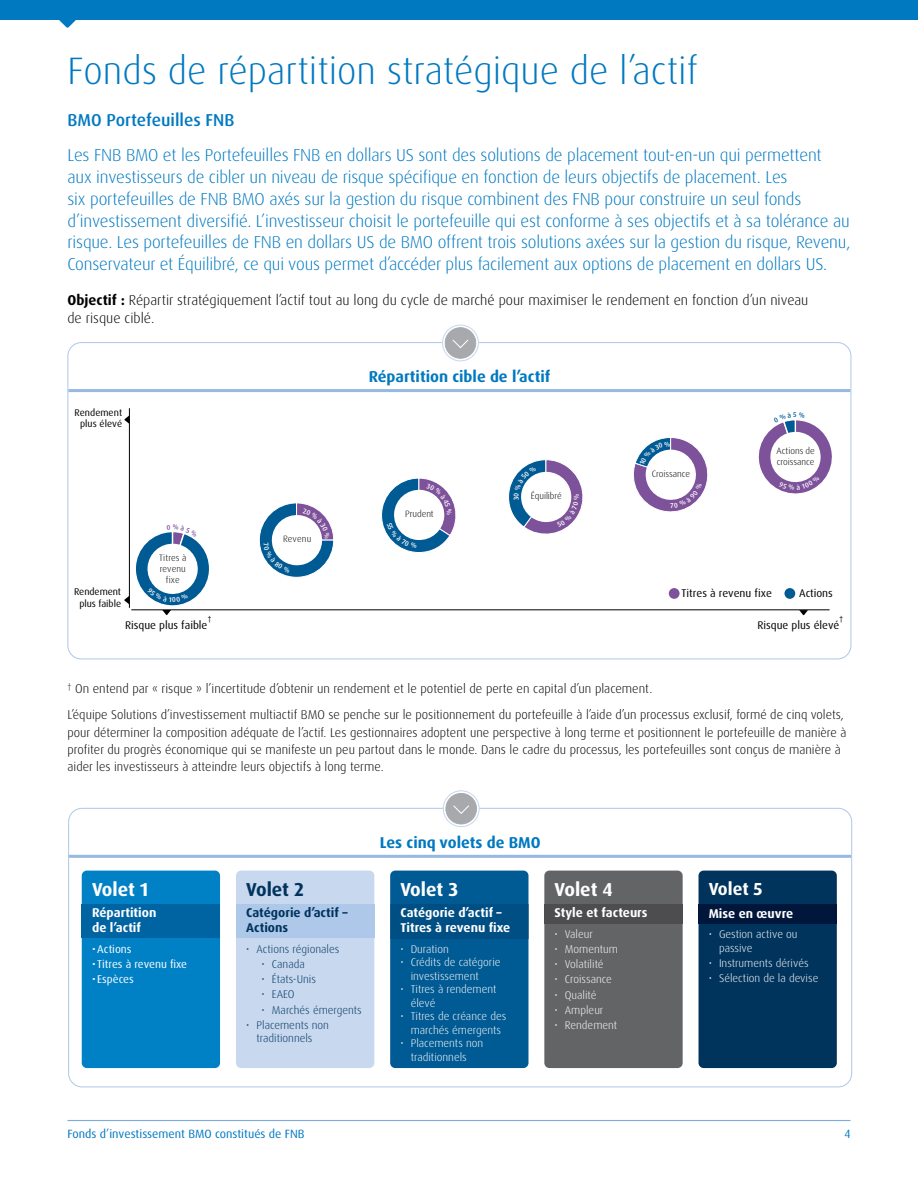
<style>
.page{position:relative;width:918px;height:1188px;background:#fff}
.page>*{position:absolute;margin:0;border:0;box-sizing:border-box;transform-origin:0 0}
.Section_head{font:300 38.25px "Dax Pro";color:#0079c1}
.H3a{font:700 18.75px "Dax Pro";letter-spacing:-.005em;color:#fff}
.H3a-2{font:700 18.75px "Dax Pro";letter-spacing:-.005em;color:#00345d}
.H3a-3{font:700 17.55px "Dax Pro";letter-spacing:-.005em;color:#fff}
.Deck{font:300 17.25px/21.8px "Dax Pro";letter-spacing:-.01em;color:#0079c1}
.Deck-2{font:500 17.25px "Dax Pro";color:#0079c1}
.Chart_headline_11_pt{font:700 15.75px "Dax Pro";color:#0079c1}
.body{font:300 14.25px/18px "Dax Pro";color:#000}
.body-2{font:300 12.75px/17.2px "Dax Pro";color:#000}
.H4-A{font:700 12.75px/15px "Dax Pro";color:#fff}
.H4-A-2{font:700 12.75px/15px "Dax Pro";color:#00345d}
.t1{font:12px "Dax Pro";color:#0079c1}
.t2{font:300 11.25px/13.5px "Dax Pro";color:#fff}
.t3{font:300 11.25px/13.5px "Dax Pro";color:#00345d;text-align:center}
.t4{font:11.25px "Dax Pro";color:#fff}
.t5{font:11.1px "Dax Pro";color:#000}
.t6{font:9.75px/11.7px "Dax Pro";letter-spacing:-.005em;color:#000;text-align:center}
.t7{font:300 9.15px/11.1px "Dax Pro";color:#000;text-align:center}
.t8{font:500 7.05px "Dax Pro";color:#fff}
.t9{font:500 7.05px "Dax Pro";color:#005a93}
.t10{font:6.45px "Dax Pro";color:#000}
.s1{font-weight:700}
</style>
<div class="page">
<svg style="left:59px;top:20px;width:17px;height:8px"></svg>
<div style="left:0;top:0;width:918px;height:20px;background:#0079c1"></div>
<hr style="left:68px;top:1120px;width:782px;height:1px;background:#7cacdc">
<hr style="left:68px;top:389px;width:783px;height:3px;background:#95b9e2">
<svg style="left:799px;top:610px;width:9px;height:5px"></svg>
<hr style="left:131px;top:609px;width:699px;height:1px;background:#000">
<hr style="left:129px;top:408px;width:1px;height:200px;background:#000">
<svg style="left:124px;top:415px;width:6px;height:9px"></svg>
<div style="left:669px;top:588px;width:11px;height:11px;background:#7d529b;border-radius:50%"></div>
<div style="left:784px;top:588px;width:11px;height:11px;background:#005a93;border-radius:50%"></div>
<svg style="left:442px;top:325px;width:37px;height:36px"></svg>
<hr style="left:69px;top:855px;width:782px;height:3px;background:#95b9e2">
<div style="left:82px;top:871px;width:138px;height:197px;background:#0081c6;border-radius:5px"></div>
<div style="left:82px;top:904px;width:138px;height:34px;background:#0064a2"></div>
<div style="left:236px;top:871px;width:138px;height:197px;background:#c7d8ef;border-radius:5px"></div>
<div style="left:236px;top:904px;width:138px;height:34px;background:#adc8e9"></div>
<div style="left:390px;top:871px;width:139px;height:197px;background:#005a93;border-radius:5px"></div>
<div style="left:390px;top:904px;width:139px;height:34px;background:#004f84"></div>
<div style="left:544px;top:871px;width:139px;height:197px;background:#636466;border-radius:5px"></div>
<div style="left:544px;top:904px;width:139px;height:19px;background:#4d4d4f"></div>
<div style="left:699px;top:871px;width:138px;height:197px;background:#00345d;border-radius:5px"></div>
<div style="left:699px;top:904px;width:138px;height:19px;background:#00163a"></div>
<svg style="left:443px;top:790px;width:37px;height:37px"></svg>
<svg style="left:124px;top:524px;width:87px;height:91px"></svg>
<svg style="left:259px;top:503px;width:75px;height:75px"></svg>
<svg style="left:381px;top:478px;width:75px;height:75px"></svg>
<svg style="left:508px;top:459px;width:75px;height:75px"></svg>
<svg style="left:633px;top:437px;width:75px;height:75px"></svg>
<svg style="left:758px;top:420px;width:74px;height:74px"></svg>
<p class="Section_head" style="left:68px;top:46px;width:632px">Fonds de répartition stratégique de l’actif</p>
<p class="Deck-2" style="left:68px;top:109px;width:169px">BMO Portefeuilles FNB</p>
<p class="Deck" style="left:68px;top:144px;width:785px">Les FNB BMO et les Portefeuilles FNB en dollars US sont des solutions de placement tout-en-un qui permettent<br>aux investisseurs de cibler un niveau de risque spécifique en fonction de leurs objectifs de placement. Les<br>six portefeuilles de FNB BMO axés sur la gestion du risque combinent des FNB pour construire un seul fonds d’investissement diversifié. L’investisseur choisit le portefeuille qui est conforme à ses objectifs et à sa tolérance au risque. Les portefeuilles de FNB en dollars US de BMO offrent trois solutions axées sur la gestion du risque, Revenu, Conservateur et Équilibré, ce qui vous permet d’accéder plus facilement aux options de placement en dollars US.</p>
<p class="body" style="left:67px;top:291px;width:742px"><span class="s1">Objectif :</span> Répartir stratégiquement l’actif tout au long du cycle de marché pour maximiser le rendement en fonction d’un niveau de risque ciblé.</p>
<h4 class="Chart_headline_11_pt" style="left:369px;top:367px;width:183px">Répartition cible de l’actif</h4>
<p class="t6" style="left:74px;top:407px;width:49px">Rendement plus élevé</p>
<p class="t9" style="left:793px;top:410px;width:5px">5</p>
<p class="t7" style="left:777px;top:446px;width:40px;text-align:left">Actions de croissance</p>
<p class="t7" style="left:652px;top:468px;width:40px">Croissance</p>
<p class="t7" style="left:531px;top:490px;width:32px">Équilibré</p>
<p class="t8" style="left:572px;top:500px;width:8px;rotate:-90deg">%</p>
<p class="t7" style="left:405px;top:508px;width:30px">Prudent</p>
<p class="t7" style="left:283px;top:533px;width:30px">Revenu</p>
<p class="t7" style="left:159px;top:552px;width:29px">Titres à revenu fixe</p>
<p class="t6" style="left:74px;top:586px;width:49px">Rendement plus faible</p>
<p class="t5" style="left:682px;top:586px;width:92px">Titres à revenu fixe</p>
<p class="t5" style="left:799px;top:586px;width:35px">Actions</p>
<p class="t10" style="left:208px;top:615px;width:5px">†</p>
<p class="t5" style="left:125px;top:618px;width:84px">Risque plus faible</p>
<p class="t10" style="left:840px;top:615px;width:5px">†</p>
<p class="t5" style="left:757px;top:618px;width:84px">Risque plus élevé</p>
<p class="body-2" style="left:68px;top:680px;width:586px"><sup>†</sup> On entend par « risque » l’incertitude d’obtenir un rendement et le potentiel de perte en capital d’un placement.</p>
<p class="body-2" style="left:68px;top:706px;width:781px">L’équipe Solutions d’investissement multiactif BMO se penche sur le positionnement du portefeuille à l’aide d’un processus exclusif, formé de cinq volets, pour déterminer la composition adéquate de l’actif. Les gestionnaires adoptent une perspective à long terme et positionnent le portefeuille de manière à profiter du progrès économique qui se manifeste un peu partout dans le monde. Dans le cadre du processus, les portefeuilles sont conçus de manière à aider les investisseurs à atteindre leurs objectifs à long terme.</p>
<h3 class="H3a" style="left:92px;top:877px;width:58px">Volet 1</h3>
<h4 class="H4-A" style="left:92px;top:905px;width:66px">Répartition de l’actif</h4>
<p class="t4" style="left:92px;top:942px;width:41px">•Actions</p>
<p class="t4" style="left:92px;top:957px;width:97px">• Titres à revenu fixe</p>
<p class="t4" style="left:92px;top:972px;width:43px">• Espèces</p>
<h3 class="H3a-2" style="left:246px;top:877px;width:59px">Volet 2</h3>
<h4 class="H4-A-2" style="left:246px;top:905px;width:103px">Catégorie d’actif –<br>Actions</h4>
<p class="t3" style="left:246px;top:942px;width:95px">• Actions régionales</p>
<p class="t3" style="left:262px;top:958px;width:45px">• Canada</p>
<p class="t3" style="left:262px;top:973px;width:56px">• États-Unis</p>
<p class="t3" style="left:262px;top:988px;width:35px">• EAEO</p>
<p class="t3" style="left:262px;top:1003px;width:102px">• Marchés émergents</p>
<p class="t3" style="left:246px;top:1018px;width:84px">• Placements non traditionnels</p>
<h4 class="Chart_headline_11_pt" style="left:380px;top:832px;width:162px">Les cinq volets de BMO</h4>
<h3 class="H3a" style="left:400px;top:877px;width:59px">Volet 3</h3>
<h4 class="H4-A" style="left:400px;top:905px;width:111px">Catégorie d’actif –<br>Titres à revenu fixe</h4>
<p class="t2" style="left:400px;top:942px;width:50px">• Duration</p>
<p class="t2" style="left:411px;top:956px;width:91px;text-indent:-10px">• Crédits de catégorie investissement</p>
<p class="t2" style="left:411px;top:983px;width:87px;text-indent:-10px">• Titres à rendement élevé</p>
<p class="t2" style="left:400px;top:1010px;width:107px;text-align:center">• Titres de créance des marchés émergents</p>
<p class="t2" style="left:400px;top:1037px;width:84px;text-align:center">• Placements non traditionnels</p>
<h3 class="H3a" style="left:555px;top:877px;width:60px">Volet 4</h3>
<h4 class="H4-A" style="left:555px;top:905px;width:94px">Style et facteurs</h4>
<p class="t2" style="left:555px;top:927px;width:40px">• Valeur</p>
<p class="t2" style="left:555px;top:943px;width:65px">• Momentum</p>
<p class="t2" style="left:555px;top:958px;width:51px">• Volatilité</p>
<p class="t2" style="left:555px;top:973px;width:59px">• Croissance</p>
<p class="t2" style="left:555px;top:988px;width:43px">• Qualité</p>
<p class="t2" style="left:555px;top:1003px;width:50px">• Ampleur</p>
<p class="t2" style="left:555px;top:1018px;width:64px">• Rendement</p>
<h3 class="H3a-3" style="left:709px;top:877px;width:55px">Volet 5</h3>
<h4 class="H4-A" style="left:709px;top:906px;width:86px">Mise en œuvre</h4>
<p class="t2" style="left:719px;top:928px;width:80px;text-indent:-10px">• Gestion active ou passive</p>
<p class="t2" style="left:709px;top:956px;width:101px">• Instruments dérivés</p>
<p class="t2" style="left:709px;top:972px;width:111px">• Sélection de la devise</p>
<p class="t1" style="left:68px;top:1126px;width:239px">Fonds d’investissement BMO constitués de FNB</p>
<p class="t1" style="left:844px;top:1126px;width:8px">4</p>
</div>
